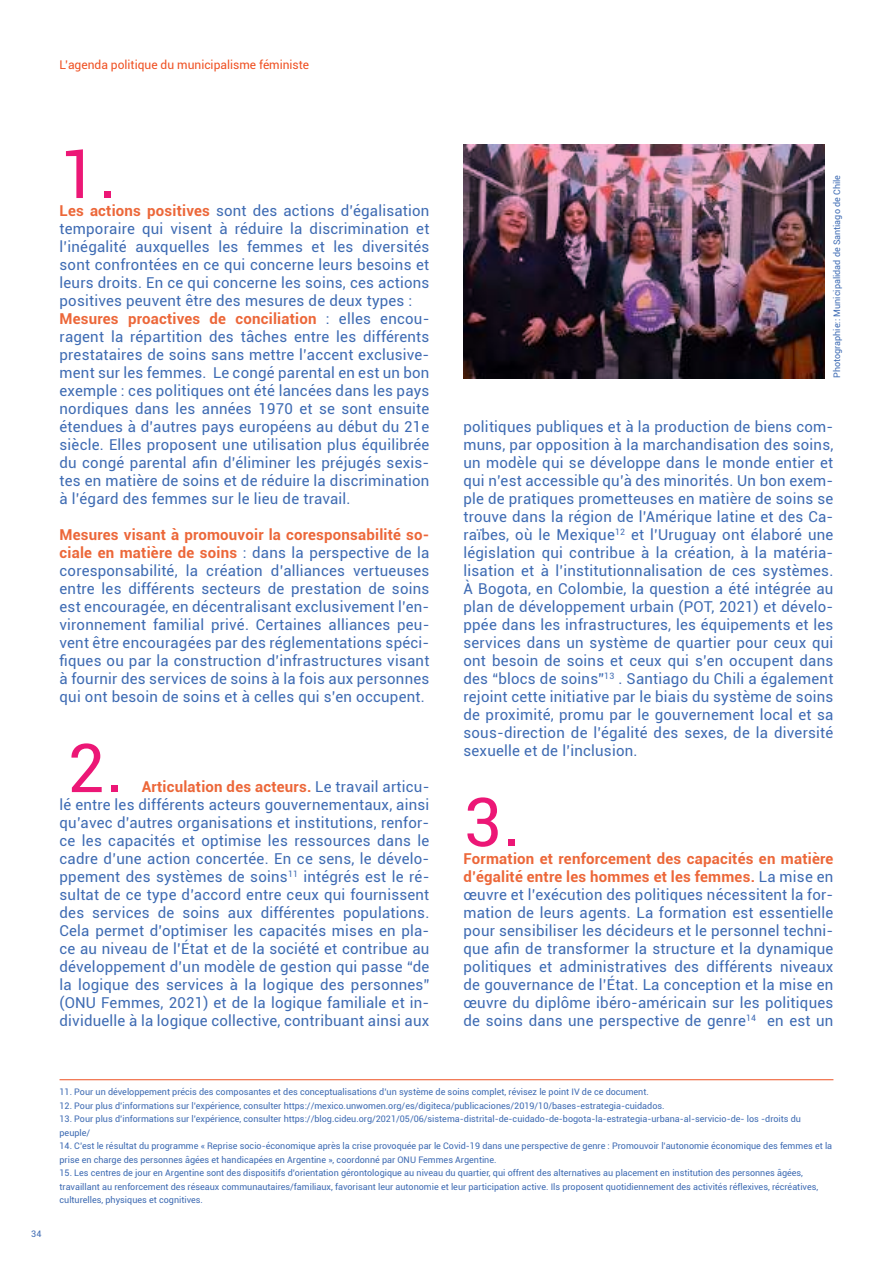
<style>
.page{position:relative;width:893px;height:1263px;background:#fff}
.page>*{position:absolute;margin:0;border:0;box-sizing:border-box;transform-origin:0 0}
.t1{font:67.5px "Roboto";color:#ec1776}
.t2{font:15px/18px "Roboto";letter-spacing:.015em;color:#3e6bb3;text-align:justify}
.t3{font:12px "Roboto";color:#ef5123}
.t4{font:9px/13.5px "Roboto";color:#3e6bb3}
.s1{font-weight:700;color:#ec6739}
</style>
<div class="page">
<hr style="left:60px;top:1079px;width:773px;height:1px;background:#ef5123">
<img style="left:463px;top:145px;width:362px;height:233px">
<p class="t3" style="left:60px;top:56px;width:251px">L’agenda politique du municipalisme féministe</p>
<h1 class="t1" style="left:60px;top:127px;width:59px">1.</h1>
<p class="t2" style="left:60px;top:201px;width:371px;text-align:left"><span class="s1">Les actions positives</span> sont des actions d’égalisation temporaire qui visent à réduire la discrimination et l’inégalité auxquelles les femmes et les diversités sont confrontées en ce qui concerne leurs besoins et leurs droits. En ce qui concerne les soins, ces actions positives peuvent être des mesures de deux types :<br><span class="s1">Mesures proactives de conciliation</span> : elles encou&shy;ragent la répartition des tâches entre les différents prestataires de soins sans mettre l’accent exclusive&shy;ment sur les femmes. Le congé parental en est un bon exemple : ces politiques ont été lancées dans les pays nordiques dans les années 1970 et se sont ensuite étendues à d’autres pays européens au début du 21e siècle. Elles proposent une utilisation plus équilibrée du congé parental afin d’éliminer les préjugés sexis&shy;tes en matière de soins et de réduire la discrimination à l’égard des femmes sur le lieu de travail.</p>
<p class="t2" style="left:60px;top:525px;width:371px"><span class="s1">Mesures visant à promouvoir la coresponsabilité so&shy;ciale en matière de soins</span> : dans la perspective de la coresponsabilité, la création d’alliances vertueuses entre les différents secteurs de prestation de soins est encouragée, en décentralisant exclusivement l’en&shy;vironnement familial privé. Certaines alliances peu&shy;vent être encouragées par des réglementations spéci&shy;fiques ou par la construction d’infrastructures visant à fournir des services de soins à la fois aux personnes qui ont besoin de soins et à celles qui s’en occupent.</p>
<h1 class="t1" style="left:67px;top:721px;width:59px">2.</h1>
<p class="t2" style="left:60px;top:777px;width:371px;text-indent:82px"><span class="s1">Articulation des acteurs.</span> Le travail articu&shy;lé entre les différents acteurs gouvernementaux, ainsi qu’avec d’autres organisations et institutions, renfor&shy;ce les capacités et optimise les ressources dans le cadre d’une action concertée. En ce sens, le dévelo&shy;ppement des systèmes de soins<sup>11</sup> intégrés est le ré&shy;sultat de ce type d’accord entre ceux qui fournissent des services de soins aux différentes populations.<br>Cela permet d’optimiser les capacités mises en pla&shy;ce au niveau de l’État et de la société et contribue au développement d’un modèle de gestion qui passe “de la logique des services à la logique des personnes” (ONU Femmes, 2021) et de la logique familiale et in&shy;dividuelle à la logique collective, contribuant ainsi aux</p>
<p class="t4" style="left:830px;top:378px;width:205px;rotate:-90deg">Photographie:: Municipalidad de Santiago de Chile</p>
<p class="t2" style="left:463px;top:417px;width:371px">politiques publiques et à la production de biens com&shy;muns, par opposition à la marchandisation des soins, un modèle qui se développe dans le monde entier et qui n’est accessible qu’à des minorités. Un bon exem&shy;ple de pratiques prometteuses en matière de soins se trouve dans la région de l’Amérique latine et des Ca&shy;raïbes, où le Mexique<sup>12</sup> et l’Uruguay ont élaboré une législation qui contribue à la création, à la matéria&shy;lisation et à l’institutionnalisation de ces systèmes.<br>À Bogota, en Colombie, la question a été intégrée au plan de développement urbain (POT, 2021) et dévelo&shy;ppée dans les infrastructures, les équipements et les services dans un système de quartier pour ceux qui ont besoin de soins et ceux qui s’en occupent dans des “blocs de soins”<sup>13</sup> . Santiago du Chili a également rejoint cette initiative par le biais du système de soins de proximité, promu par le gouvernement local et sa sous-direction de l’égalité des sexes, de la diversité sexuelle et de l’inclusion.</p>
<h1 class="t1" style="left:463px;top:775px;width:59px">3.</h1>
<p class="t2" style="left:463px;top:849px;width:371px"><span class="s1">Formation et renforcement des capacités en matière d’égalité entre les hommes et les femmes.</span> La mise en œuvre et l’exécution des politiques nécessitent la for&shy;mation de leurs agents. La formation est essentielle pour sensibiliser les décideurs et le personnel techni&shy;que afin de transformer la structure et la dynamique politiques et administratives des différents niveaux de gouvernance de l’État. La conception et la mise en œuvre du diplôme ibéro-américain sur les politiques de soins dans une perspective de genre<sup>14</sup> en est un</p>
<p class="t4" style="left:31px;top:1227px;width:12px">34</p>
<p class="t4" style="left:60px;top:1085px;width:591px">11. Pour un développement précis des composantes et des conceptualisations d’un système de soins complet, révisez le point IV de ce document.</p>
<p class="t4" style="left:60px;top:1098px;width:607px">12. Pour plus d’informations sur l’expérience, consulter https://mexico.unwomen.org/es/digiteca/publicaciones/2019/10/bases-estrategia-cuidados.</p>
<p class="t4" style="left:60px;top:1112px;width:743px">13. Pour plus d’informations sur l’expérience, consulter https://blog.cideu.org/2021/05/06/sistema-distrital-de-cuidado-de-bogota-la-estrategia-urbana-al-servicio-de- los -droits du peuple/</p>
<p class="t4" style="left:60px;top:1139px;width:774px">14. C’est le résultat du programme « Reprise socio-économique après la crise provoquée par le Covid-19 dans une perspective de genre : Promouvoir l’autonomie économique des femmes et la prise en charge des personnes âgées et handicapées en Argentine », coordonné par ONU Femmes Argentine.</p>
<p class="t4" style="left:60px;top:1166px;width:760px">15. Les centres de jour en Argentine sont des dispositifs d’orientation gérontologique au niveau du quartier, qui offrent des alternatives au placement en institution des personnes âgées, travaillant au renforcement des réseaux communautaires/familiaux, favorisant leur autonomie et leur participation active. Ils proposent quotidiennement des activités réflexives, récréatives, culturelles, physiques et cognitives.</p>
</div>
